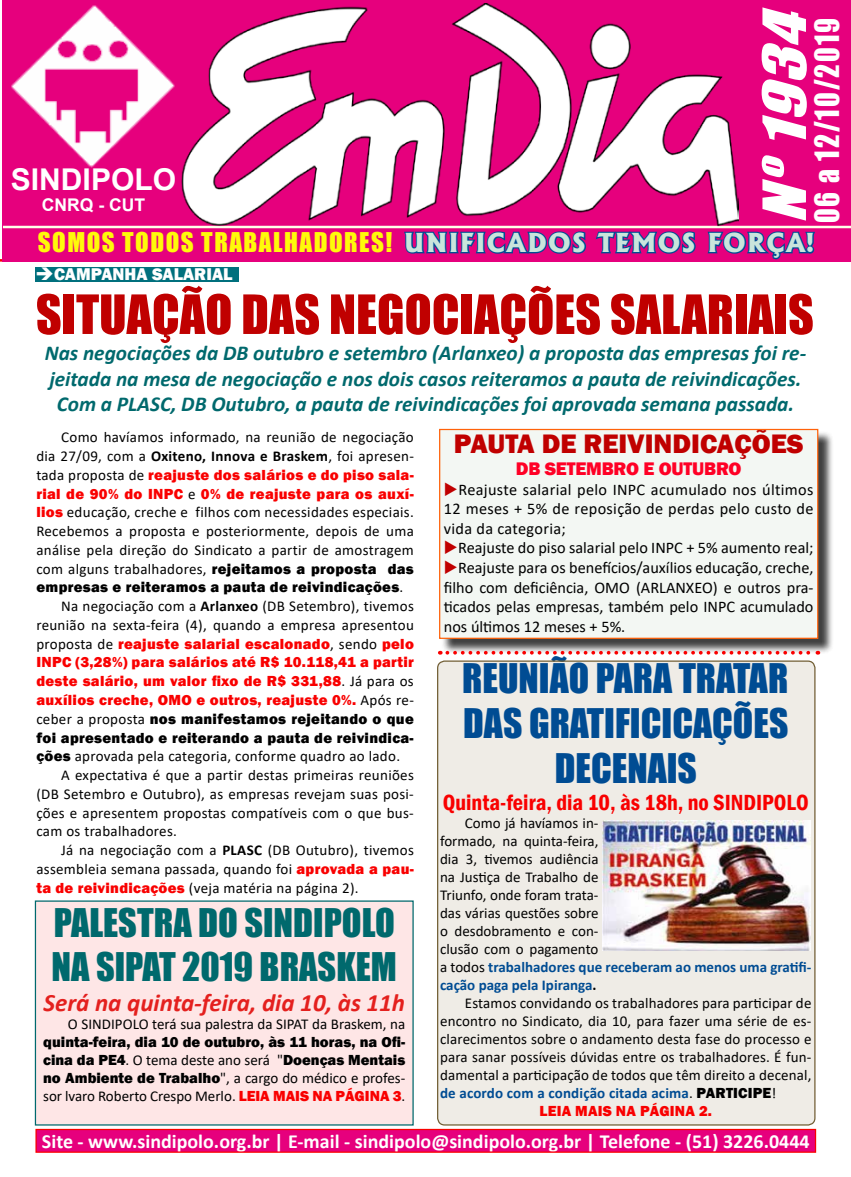
<style>
.page{position:relative;width:851px;height:1177px;background:#fff}
.page>*{position:absolute;margin:0;border:0;box-sizing:border-box;transform-origin:0 0}
.t1{font:italic 55px "Impact";color:#fff;scale:1.19 1}
.t2{font:50px "Impact";color:#c00000}
.t3{font:37.5px/45px "Impact";color:#004c93;text-align:center}
.t4{font:36.25px/43.5px "Impact";color:#00696d}
.t5{font:30.75px "Impact";letter-spacing:.07em;color:#fff;scale:.89 1}
.t6{font:700 30px "Arial";color:#fff}
.t7{font:800 27.5px "Franklin Gothic";color:#c00000}
.t8{font:25px "Impact";letter-spacing:.06em;color:#fffa0a}
.t9{font:italic 700 25px "Calibri";color:#e4201e}
.t10{font:600 condensed 22.5px "Franklin Gothic";color:#f90000}
.t11{font:italic 700 21.25px/25.5px "Calibri";color:#00696d;text-align:center}
.t12{font:700 20px "Calibri";color:#fff}
.t13{font:800 18.75px "Franklin Gothic";letter-spacing:-.01em;color:#ff0025}
.t14{font:800 17.5px "Franklin Gothic";color:#fff}
.t15{font:700 17.5px "Arial";color:#fff}
.t16{font:16.25px/19.5px "Calibri";color:#000;text-align:justify}
.t17{font:15px/18px "Calibri";letter-spacing:.01em;color:#000;text-align:right}
.t18{font:800 15px/18.8px "Franklin Gothic";letter-spacing:.02em;color:#f90000}
.t19{font:800 15px/18px "Franklin Gothic";color:#000}
.t20{font:800 15px "Franklin Gothic";letter-spacing:.02em;color:#000}
.s1{font-family:"Albertus";font-weight:800;color:#c9e5dc}
.s2{font-weight:700}
.s3{font-family:"Calibri";font-weight:400;color:#000}
.s4{font-family:"Franklin Gothic";font-weight:800;color:#f90000}
.s5{font-family:"Franklin Gothic";font-weight:800}
.s6{font-family:"Calibri";font-weight:400}
.s7{color:#000}
.s8{color:#c00000}
.s9{font-weight:700;color:#004c93}
</style>
<div class="page">
<div style="left:36px;top:1129px;width:779px;height:23px;background:#e6007d"></div>
<div style="left:35px;top:1128px;width:781px;height:24px;border:1px solid #f90000"></div>
<div style="left:441px;top:431px;width:392px;height:223px;background:#000;opacity:.75"></div>
<div style="left:439px;top:429px;width:378px;height:209px;background:#f3f7f3"></div>
<div style="left:439px;top:429px;width:379px;height:210px;border:1px solid #ff620a"></div>
<hr style="left:0;top:259px;width:850px;height:2px;background:#f90000">
<div style="left:35px;top:267px;width:204px;height:14px;background:#00707d"></div>
<div style="left:2px;top:0;width:848px;height:262px;background:#e6007d"></div>
<svg style="left:404px;top:231px;width:182px;height:23px"></svg>
<svg style="left:596px;top:231px;width:100px;height:23px"></svg>
<svg style="left:707px;top:231px;width:108px;height:29px"></svg>
<hr style="left:3px;top:226px;width:847px;height:2px;background:#fffee9">
<img style="left:181px;top:4px;width:557px;height:222px">
<img style="left:11px;top:5px;width:164px;height:163px">
<div style="left:437px;top:661px;width:377px;height:463px;background:#efece6;border-radius:7px"></div>
<div style="left:35px;top:901px;width:378px;height:223px;background:#fee6e6"></div>
<img style="left:602px;top:820px;width:208px;height:130px">
<svg style="left:447px;top:651px;width:371px;height:3px"></svg>
<h3 class="t6" style="left:11px;top:159px;width:167px">SINDIPOLO</h3>
<p class="t15" style="left:42px;top:193px;width:105px">CNRQ - CUT</p>
<h1 class="t1" style="left:741px;top:223px;width:195px;rotate:-90deg">Nº1934</h1>
<h3 class="t5" style="left:802px;top:223px;width:232px;rotate:-90deg">06 a 12/10/2019</h3>
<h3 class="t8" style="left:38px;top:223px;width:778px">SOMOS TODOS TRABALHADORES! <span class="s1">UNIFICADOS TEMOS FORÇA!</span></h3>
<p class="t14" style="left:35px;top:263px;width:199px">➔CAMPANHA SALARIAL</p>
<h2 class="t2" style="left:36px;top:275px;width:779px">SITUAÇÃO DAS NEGOCIAÇÕES SALARIAIS</h2>
<p class="t11" style="left:45px;top:340px;width:762px">Nas negociações da DB outubro e setembro (Arlanxeo) a proposta das empresas foi re&shy;jeitada na mesa de negociação e nos dois casos reiteramos a pauta de reivindicações.<br>Com a PLASC, DB Outubro, a pauta de reivindicações foi aprovada semana passada.</p>
<p class="t17" style="left:36px;top:427px;width:379px;line-height:18.8px">Como havíamos informado, na reunião de negociação<br>dia 27/09, com a <span class="s2">Oxiteno, Innova e Braskem</span>, foi apresen-</p>
<p class="t18" style="left:36px;top:465px;width:379px"><span class="s3">tada proposta de</span> reajuste dos salários e do piso sala&shy;rial de 90% do INPC <span class="s3">e</span> 0% de reajuste para os auxí-</p>
<p class="t17" style="left:36px;top:502px;width:379px;line-height:18.8px;text-align:justify"><span class="s4">lios</span> educação, creche e filhos com necessidades especiais.<br>Recebemos a proposta e posteriormente, depois de uma análise pela direção do Sindicato a partir de amostragem com alguns trabalhadores, <span class="s5">rejeitamos a proposta das</span></p>
<p class="t20" style="left:36px;top:577px;width:368px">empresas e reiteramos a pauta de reivindicações<span class="s6">.</span></p>
<p class="t17" style="left:36px;top:596px;width:379px;line-height:18.8px">Na negociação com a <span class="s2">Arlanxeo</span> (DB Setembro), tivemos reunião na sexta-feira (4), quando a empresa apresentou</p>
<p class="t18" style="left:36px;top:634px;width:379px;text-align:justify"><span class="s3">proposta de</span> reajuste salarial escalonado<span class="s3">, sendo</span> pelo INPC (3,28%) para salários até R$ 10.118,41 a partir deste salário, um valor fixo de R$ 331,88<span class="s3">. Já para os </span>auxílios creche, OMO e outros, reajuste 0%. <span class="s3">Após re&shy;ceber a proposta</span> <span class="s7">nos manifestamos rejeitando o que foi apresentado e reiterando a pauta de reivindica-</span></p>
<p class="t17" style="left:36px;top:747px;width:365px"><span class="s5">ções</span> aprovada pela categoria, conforme quadro ao lado.</p>
<p class="t17" style="left:61px;top:765px;width:354px">A expectativa é que a partir destas primeiras reuniões</p>
<p class="t17" style="left:36px;top:784px;width:379px">(DB Setembro e Outubro), as empresas revejam suas posi-</p>
<p class="t17" style="left:36px;top:803px;width:379px">ções e apresentem propostas compatíveis com o que bus-</p>
<p class="t17" style="left:36px;top:822px;width:142px">cam os trabalhadores.</p>
<p class="t17" style="left:61px;top:840px;width:354px">Já na negociação com a <span class="s2">PLASC</span> (DB Outubro), tivemos</p>
<p class="t17" style="left:36px;top:859px;width:379px">assembleia semana passada, quando foi <span class="s4">aprovada a pau-</span></p>
<p class="t17" style="left:36px;top:878px;width:324px"><span class="s4">ta de reivindicações</span> (veja matéria na página 2).</p>
<h3 class="t4" style="left:52px;top:900px;width:347px">PALESTRA DO SINDIPOLO<br>NA SIPAT 2019 BRASKEM</h3>
<h3 class="t9" style="left:43px;top:985px;width:363px">Será na quinta-feira, dia 10, às 11h</h3>
<p class="t17" style="left:68px;top:1014px;width:339px">O SINDIPOLO terá sua palestra da SIPAT da Braskem, na</p>
<p class="t19" style="left:43px;top:1032px;width:363px">quinta-feira, dia 10 de outubro, às 11 horas, na Ofi&shy;cina da PE4<span class="s6">. O tema deste ano será "</span>Doenças Mentais</p>
<p class="t17" style="left:43px;top:1068px;width:363px;text-align:left"><span class="s5">no Ambiente de Trabalho</span>", a cargo do médico e profes&shy;sor lvaro Roberto Crespo Merlo. <span class="s4">LEIA MAIS NA PÁGINA 3</span>.</p>
<h3 class="t7" style="left:454px;top:426px;width:351px">PAUTA DE REIVINDICAÇÕES</h3>
<p class="t13" style="left:515px;top:457px;width:227px">DB SETEMBRO E OUTUBRO</p>
<p class="t16" style="left:444px;top:479px;width:371px"><span class="s8">◆</span>Reajuste salarial pelo INPC acumulado nos últimos 12 meses + 5% de reposição de perdas pelo custo de vida da categoria;</p>
<p class="t16" style="left:444px;top:538px;width:371px"><span class="s8">◆</span>Reajuste do piso salarial pelo INPC + 5% aumento real;</p>
<p class="t16" style="left:444px;top:557px;width:371px"><span class="s8">◆</span>Reajuste para os benefícios/auxílios educação, creche, filho com deficiência, OMO (ARLANXEO) e outros pra&shy;ticados pelas empresas, também pelo INPC acumulado nos últimos 12 meses + 5%.</p>
<h3 class="t3" style="left:462px;top:655px;width:328px">REUNIÃO PARA TRATAR<br>DAS GRATIFICICAÇÕES<br>DECENAIS</h3>
<h3 class="t10" style="left:443px;top:787px;width:367px">Quinta-feira, dia 10, às 18h, no SINDIPOLO</h3>
<p class="t17" style="left:440px;top:813px;width:373px;text-align:left;text-indent:25px">Como já havíamos in-<br>formado, na quinta-feira,<br>dia 3, tivemos audiência<br>na Justiça de Trabalho de<br>Triunfo, onde foram trata-<br>das várias questões sobre<br>o desdobramento e con-<br>clusão com o pagamento<br>a todos <span class="s9">trabalhadores que receberam ao menos uma gratifi&shy;cação paga pela Ipiranga</span><span class="s2">.</span></p>
<p class="t17" style="left:440px;top:993px;width:373px;text-align:justify;text-indent:25px">Estamos convidando os trabalhadores para participar de encontro no Sindicato, dia 10, para fazer uma série de es&shy;clarecimentos sobre o andamento desta fase do processo e para sanar possíveis dúvidas entre os trabalhadores. É fun&shy;damental a participação de todos que têm direito a decenal, <span class="s9">de acordo com a condição citada acima</span>. <span class="s5">PARTICIPE</span>!</p>
<p class="t18" style="left:539px;top:1101px;width:174px">LEIA MAIS NA PÁGINA 2.</p>
<h3 class="t12" style="left:42px;top:1126px;width:769px">Site - www.sindipolo.org.br | E-mail - sindipolo@sindipolo.org.br | Telefone - (51) 3226.0444</h3>
</div>
